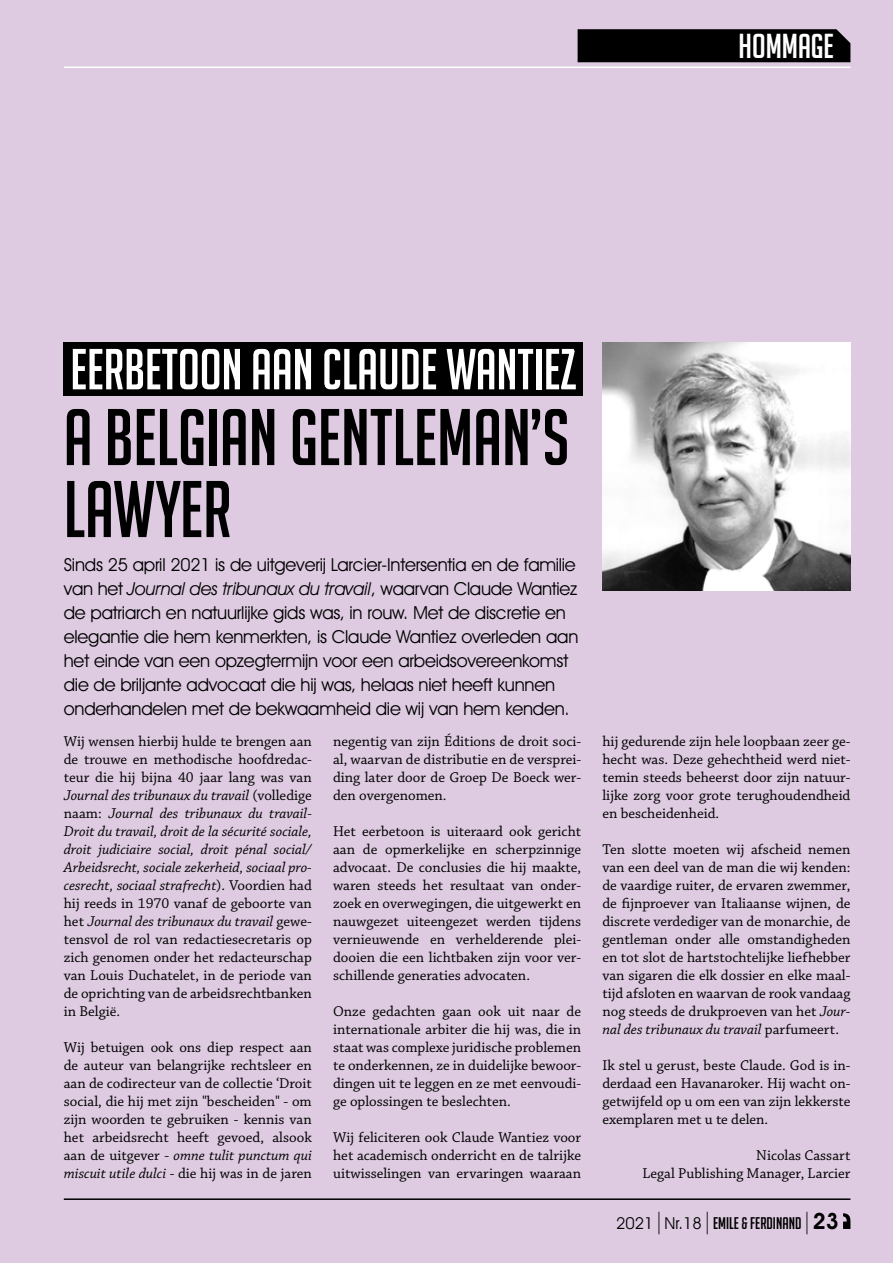
<style>
.page{position:relative;width:893px;height:1263px;background:#decbe1}
.page>*{position:absolute;margin:0;border:0;box-sizing:border-box;transform-origin:0 0}
.t1{font:78.15px/72px "Big Noodle Titling";color:#000;scale:.96 1}
.t2{font:56.25px "Big Noodle Titling";color:#fff;scale:.96 1}
.t3{font:33.75px "Big Noodle Titling";color:#fff}
.t4{font:18px/24px "Avant Garde IT Cby BT";letter-spacing:-.01em;color:#000}
.t5{font:16.5px "Big Noodle Titling";color:#000}
.t6{font:15px/18px "Chaparral Pro";color:#000;text-align:justify}
.s1{font-style:italic}
.s2{font-family:"Avant Garde IT Cby BT"}
.s3{font-family:"Avant Garde IT Cby BT";font-weight:200;font-size:22.5px}
.s4{font-family:"Avant Garde IT Cby BT";font-weight:600;font-size:22.5px}
</style>
<div class="page">
<hr style="left:64px;top:67px;width:786px;height:1px;background:#fff">
<hr style="left:64px;top:1198px;width:786px;height:2px;background:#000">
<svg style="left:843px;top:1213px;width:7px;height:16px"></svg>
<img style="left:602px;top:342px;width:248px;height:248px">
<div style="left:64px;top:342px;width:519px;height:54px;background:#000"></div>
<div style="left:578px;top:29px;width:272px;height:33px;background:#000"></div>
<h3 class="t3" style="left:739px;top:28px;width:97px">HOMMAGE</h3>
<h2 class="t2" style="left:70px;top:339px;width:529px">EERBETOON AAN CLAUDE WANTIEZ</h2>
<h1 class="t1" style="left:64px;top:401px;width:528px">A BELGIAN GENTLEMAN’S<br>LAWYER</h1>
<p class="t4" style="left:64px;top:552px;width:516px">Sinds 25 april 2021 is de uitgeverij Larcier-Intersentia en de familie van het <span class="s1">Journal des tribunaux du travail</span>, waarvan Claude Wantiez de patriarch en natuurlijke gids was, in rouw. Met de discretie en elegantie die hem kenmerkten, is Claude Wantiez overleden aan het einde van een opzegtermijn voor een arbeidsovereenkomst die de briljante advocaat die hij was, helaas niet heeft kunnen onderhandelen met de bekwaamheid die wij van hem kenden.</p>
<p class="t6" style="left:64px;top:733px;width:250px">Wij wensen hierbij hulde te brengen aan de trouwe en methodische hoofdredac&shy;teur die hij bijna 40 jaar lang was van <span class="s1">Journal des tribunaux du travail</span> (volledige naam: <span class="s1">Journal des tribunaux du travail-Droit du travail, droit de la sécurité sociale, droit judiciaire social, droit pénal social/ Arbeidsrecht, sociale zekerheid, sociaal pro&shy;cesrecht, sociaal strafrecht</span>). Voordien had hij reeds in 1970 vanaf de geboorte van het <span class="s1">Journal des tribunaux du travail</span> gewe&shy;tensvol de rol van redactiesecretaris op zich genomen onder het redacteurschap van Louis Duchatelet, in de periode van de oprichting van de arbeidsrechtbanken in België.</p>
<p class="t6" style="left:64px;top:1039px;width:250px">Wij betuigen ook ons diep respect aan de auteur van belangrijke rechtsleer en aan de codirecteur van de collectie ‘Droit social, die hij met zijn "bescheiden" - om zijn woorden te gebruiken - kennis van het arbeidsrecht heeft gevoed, alsook aan de uitgever - <span class="s1">omne tulit punctum qui miscuit utile dulci</span> - die hij was in de jaren</p>
<p class="t6" style="left:333px;top:733px;width:250px">negentig van zijn Éditions de droit soci&shy;al, waarvan de distributie en de versprei&shy;ding later door de Groep De Boeck wer&shy;den overgenomen.</p>
<p class="t6" style="left:333px;top:823px;width:250px">Het eerbetoon is uiteraard ook gericht aan de opmerkelijke en scherpzinnige advocaat. De conclusies die hij maakte, waren steeds het resultaat van onder&shy;zoek en overwegingen, die uitgewerkt en nauwgezet uiteengezet werden tijdens vernieuwende en verhelderende plei&shy;dooien die een lichtbaken zijn voor ver&shy;schillende generaties advocaten.</p>
<p class="t6" style="left:333px;top:1003px;width:250px">Onze gedachten gaan ook uit naar de internationale arbiter die hij was, die in staat was complexe juridische problemen te onderkennen, ze in duidelijke bewoor&shy;dingen uit te leggen en ze met eenvoudi&shy;ge oplossingen te beslechten.</p>
<p class="t6" style="left:333px;top:1129px;width:250px">Wij feliciteren ook Claude Wantiez voor het academisch onderricht en de talrijke uitwisselingen van ervaringen waaraan</p>
<p class="t6" style="left:602px;top:733px;width:250px">hij gedurende zijn hele loopbaan zeer ge&shy;hecht was. Deze gehechtheid werd niet&shy;temin steeds beheerst door zijn natuur&shy;lijke zorg voor grote terughoudendheid en bescheidenheid.</p>
<p class="t6" style="left:602px;top:841px;width:250px">Ten slotte moeten wij afscheid nemen van een deel van de man die wij kenden: de vaardige ruiter, de ervaren zwemmer, de fijnproever van Italiaanse wijnen, de discrete verdediger van de monarchie, de gentleman onder alle omstandigheden en tot slot de hartstochtelijke liefhebber van sigaren die elk dossier en elke maal&shy;tijd afsloten en waarvan de rook vandaag nog steeds de drukproeven van het <span class="s1">Jour&shy;nal des tribunaux du travail</span> parfumeert.</p>
<p class="t6" style="left:602px;top:1057px;width:250px">Ik stel u gerust, beste Claude. God is in&shy;derdaad een Havanaroker. Hij wacht on&shy;getwijfeld op u om een van zijn lekkerste exemplaren met u te delen.</p>
<p class="t6" style="left:642px;top:1147px;width:210px;text-align:right">Nicolas Cassart<br>Legal Publishing Manager, Larcier</p>
<p class="t5" style="left:616px;top:1214px;width:224px"><span class="s2">2021</span><span class="s3">|</span><span class="s2">Nr.18</span><span class="s3">|</span>EMILE &amp; FERDINAND<span class="s3">|</span><span class="s4">23</span></p>
</div>
